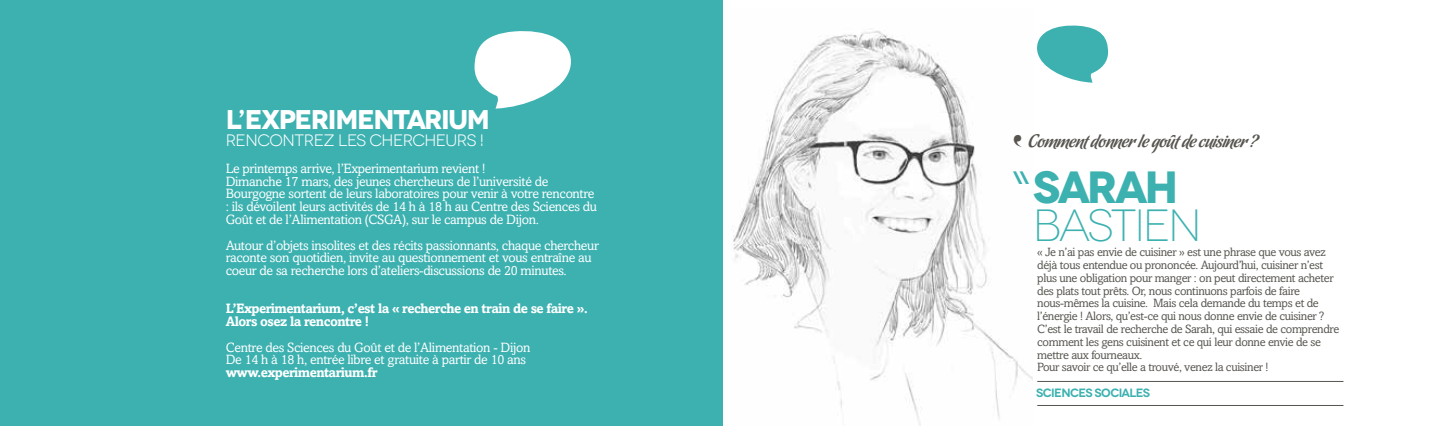
<style>
.page{position:relative;width:1446px;height:426px;background:#fff}
.page>*{position:absolute;margin:0;border:0;box-sizing:border-box;transform-origin:0 0}
.t1{font:300 45px "Novecentowide";letter-spacing:-.06em;color:#3cb1b0}
.t2{font:700 45px "Novecentowide";letter-spacing:-.065em;color:#3cb1b0}
.t3{font:31.5px "Grumpy Black 88";color:#585550}
.t4{font:700 27px "Novecentowide";letter-spacing:-.05em;color:#fff}
.t5{font:18px "Chocolate Caliente";letter-spacing:-.01em;color:#585550}
.t6{font:700 18px "Novecentowide";color:#3cb1b0}
.t7{font:16.5px "Novecentowide";letter-spacing:-.025em;color:#fff}
.t8{font:13.5px/12.8px "Amasis MT Std";letter-spacing:-.025em;color:#fff}
.t9{font:700 13.5px/12.8px "Amasis MT Std";letter-spacing:-.04em;color:#fff}
.t10{font:12px/12.8px "Amasis MT Std";letter-spacing:-.03em;color:#585550}
.t11{font:600 12px "Novecentowide";letter-spacing:-.06em;color:#3cb1b0}
</style>
<div class="page">
<img style="left:732px;top:30px;width:300px;height:395px">
<div style="left:0;top:0;width:723px;height:425px;background:#3cb1b0"></div>
<svg style="left:474px;top:29px;width:97px;height:79px"></svg>
<svg style="left:1037px;top:25px;width:71px;height:58px"></svg>
<hr style="left:1037px;top:380px;width:306px;height:1px;background:#585550">
<hr style="left:1037px;top:404px;width:306px;height:1px;background:#585550">
<h3 class="t4" style="left:226px;top:103px;width:265px">L’EXPERIMENTARIUM</h3>
<p class="t7" style="left:226px;top:130px;width:260px">RENCONTREZ LES CHERCHEURS !</p>
<p class="t8" style="left:226px;top:162px;width:373px">Le printemps arrive, l’Experimentarium revient !<br>Dimanche 17 mars, des jeunes chercheurs de l’université de Bourgogne sortent de leurs laboratoires pour venir à votre rencontre : ils dévoilent leurs activités de 14 h à 18 h au Centre des Sciences du Goût et de l’Alimentation (CSGA), sur le campus de Dijon.</p>
<p class="t8" style="left:226px;top:238px;width:375px">Autour d’objets insolites et des récits passionnants, chaque chercheur raconte son quotidien, invite au questionnement et vous entraîne au coeur de sa recherche lors d’ateliers-discussions de 20 minutes.</p>
<p class="t9" style="left:226px;top:302px;width:364px">L’Experimentarium, c’est la « recherche en train de se faire ».<br>Alors osez la rencontre !</p>
<p class="t8" style="left:226px;top:340px;width:306px">Centre des Sciences du Goût et de l’Alimentation - Dijon<br>De 14 h à 18 h, entrée libre et gratuite à partir de 10 ans</p>
<p class="t9" style="left:226px;top:365px;width:153px">www.experimentarium.fr</p>
<h3 class="t5" style="left:1028px;top:131px;width:231px">Comment donner le goût de cuisiner ?</h3>
<h2 class="t3" style="left:1014px;top:127px;width:10px">‘</h2>
<h3 class="t6" style="left:1013px;top:167px;width:17px">\\</h3>
<h1 class="t2" style="left:1033px;top:159px;width:147px">SARAH</h1>
<h1 class="t1" style="left:1033px;top:199px;width:171px">BASTIEN</h1>
<p class="t10" style="left:1037px;top:245px;width:303px">« Je n’ai pas envie de cuisiner » est une phrase que vous avez déjà tous entendue ou prononcée. Aujourd’hui, cuisiner n’est plus une obligation pour manger : on peut directement acheter des plats tout prêts. Or, nous continuons parfois de faire nous-mêmes la cuisine. Mais cela demande du temps et de l’énergie ! Alors, qu’est-ce qui nous donne envie de cuisiner ?<br>C’est le travail de recherche de Sarah, qui essaie de comprendre comment les gens cuisinent et ce qui leur donne envie de se mettre aux fourneaux.<br>Pour savoir ce qu’elle a trouvé, venez la cuisiner !</p>
<p class="t11" style="left:1036px;top:385px;width:115px">SCIENCES SOCIALES</p>
</div>
